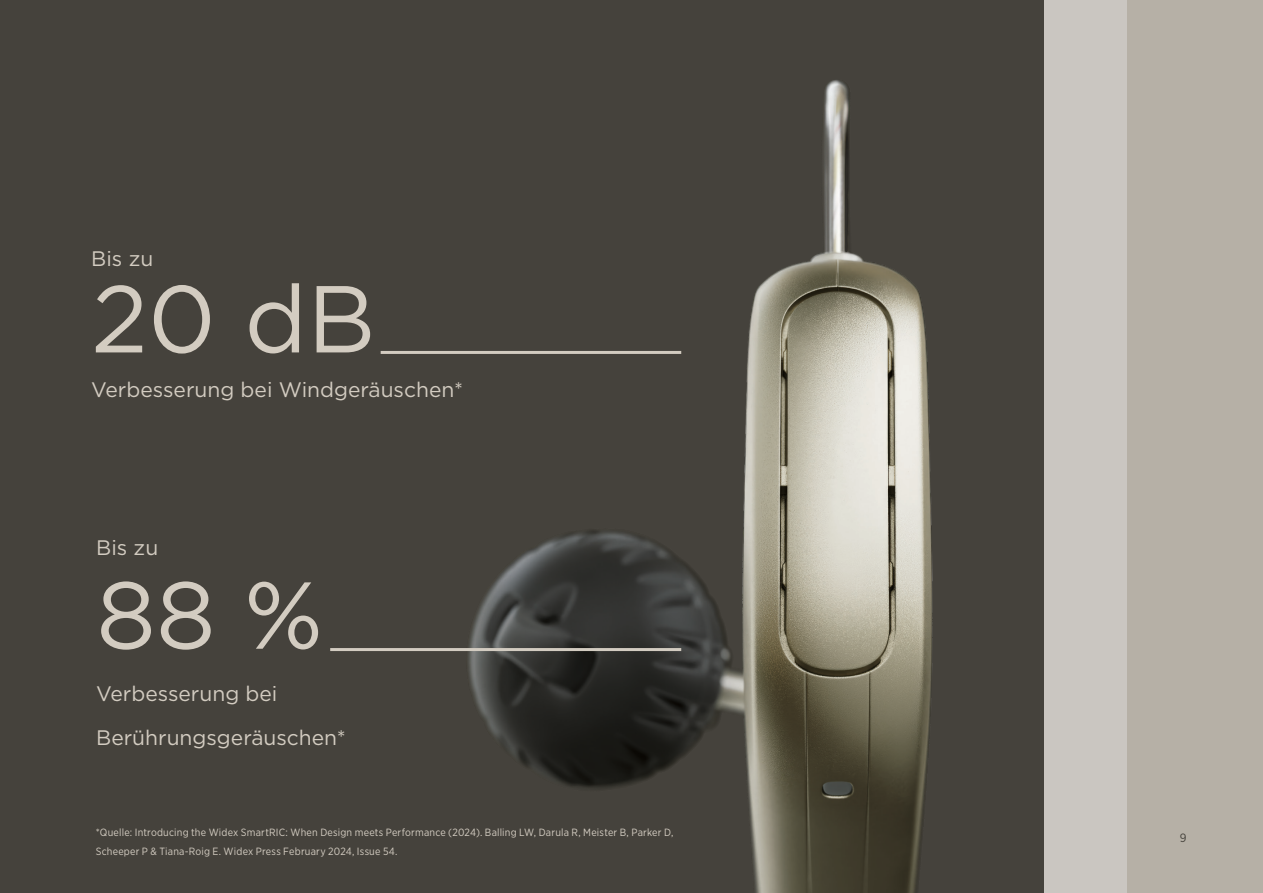
<style>
.page{position:relative;width:1263px;height:893px;background:#45423c}
.page>*{position:absolute;margin:0;border:0;box-sizing:border-box;transform-origin:0 0}
.t1{font:94.8px "Gotham";color:#d3ccc1}
.t2{font:21px/43.2px "Gotham";color:#d3ccc1}
.t3{font:12px "Gotham Narrow";color:#45423c}
.t4{font:10.5px/19.5px "Gotham Narrow";letter-spacing:.02em;color:#d3ccc1}
</style>
<div class="page">
<img style="left:380px;top:80px;width:553px;height:813px">
<div style="left:1127px;top:0;width:136px;height:893px;background:#b6b0a6"></div>
<div style="left:1044px;top:0;width:83px;height:893px;background:#cac6c1"></div>
<hr style="left:381px;top:351px;width:300px;height:3px;background:#d3ccc1">
<hr style="left:330px;top:648px;width:351px;height:3px;background:#d3ccc1">
<h2 class="t2" style="left:91px;top:237px;width:64px">Bis zu</h2>
<h1 class="t1" style="left:91px;top:258px;width:286px">20 dB</h1>
<h2 class="t2" style="left:91px;top:368px;width:373px">Verbesserung bei Windgeräuschen*</h2>
<h2 class="t2" style="left:96px;top:526px;width:64px">Bis zu</h2>
<h1 class="t1" style="left:96px;top:554px;width:228px">88 %</h1>
<h2 class="t2" style="left:96px;top:672px;width:251px">Verbesserung bei<br>Berührungsgeräuschen*</h2>
<p class="t4" style="left:96px;top:822px;width:579px">*Quelle: Introducing the Widex SmartRIC: When Design meets Performance (2024). Balling LW, Darula R, Meister B, Parker D,<br>Scheeper P &amp; Tiana-Roig E. Widex Press February 2024, Issue 54.</p>
<p class="t3" style="left:1180px;top:830px;width:8px">9</p>
</div>
